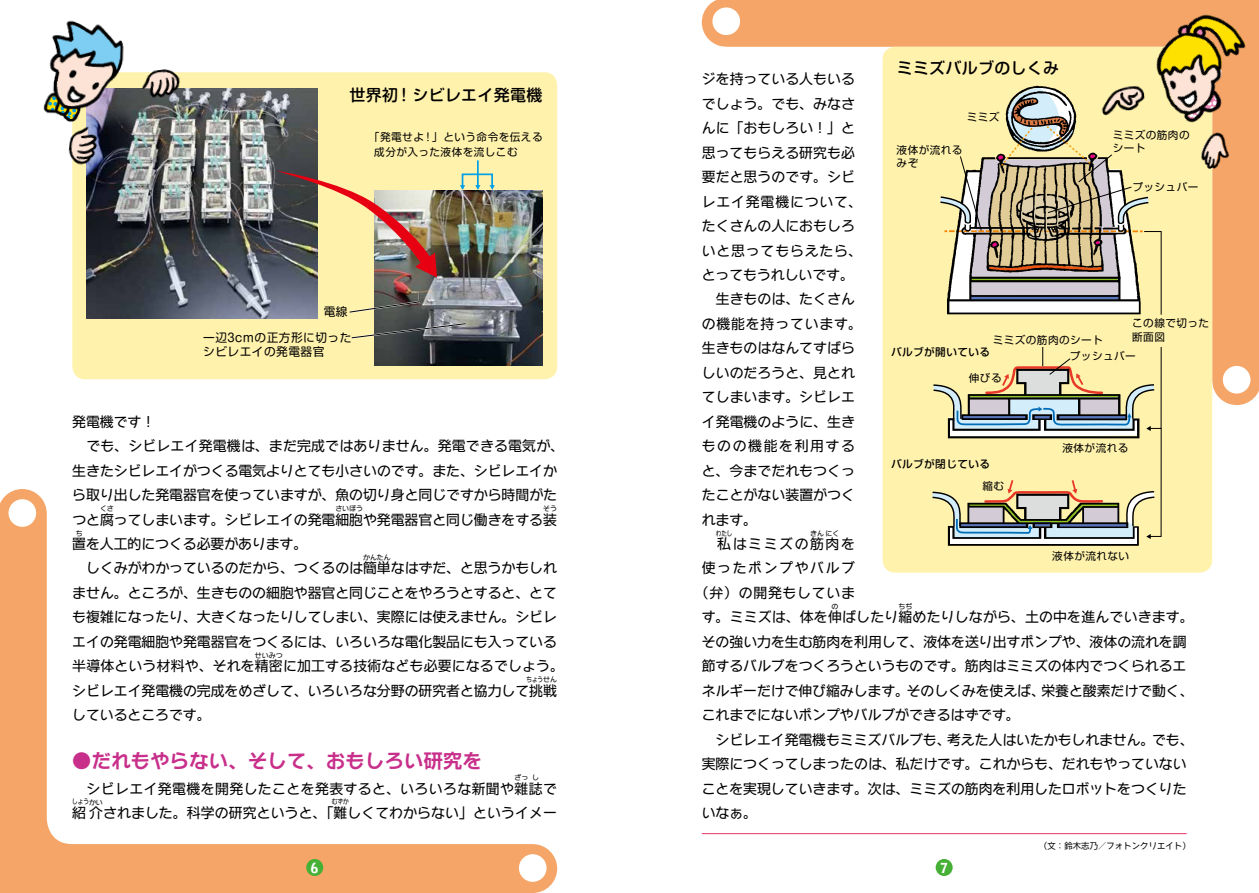
<style>
.page{position:relative;width:1259px;height:893px;background:#fff}
.page>*{position:absolute;margin:0;border:0;box-sizing:border-box;transform-origin:0 0}
.t1{font:700 19.2px "Wanpaku GN Std De";letter-spacing:.02em;color:#c82f8b}
.t2{font:500 15.9px "Soft Go Std";letter-spacing:.02em;color:#000}
.t3{font:13.8px/24.5px "Wanpaku GN Std";color:#000}
.t4{font:13.8px "Wanpaku GN Std";letter-spacing:.02em;color:#000}
.t5{font:13.8px "Wanpaku GN Std";letter-spacing:.035em;color:#000}
.t6{font:13.8px "Wanpaku GN Std";letter-spacing:.12em;color:#000}
.t7{font:13.8px "Shin Go Pro";color:#000}
.t8{font:900 13.8px "Bell Gothic Std";color:#fff}
.t9{font:11.7px/14.9px "Soft Go Std";letter-spacing:.04em;color:#000}
.t10{font:10.65px/13.8px "Soft Go Std";letter-spacing:.04em;color:#000}
.t11{font:500 10.65px "Soft Go Std";letter-spacing:.04em;color:#000}
.t12{font:8.55px "Wanpaku GN Std";letter-spacing:.02em;color:#000}
.t13{font:6.9px "Wanpaku GN Std";color:#000}
.t14{font:6.9px "Wanpaku GN Std";color:#000;scale:.8 1}
.s1{font-family:"Shin M Go Pr 6"}
.s2{font-family:"Wanpaku GN Std"}
.s3{font-family:"Shin Go Pro"}
.s4{font-family:"Shin Go Pro De"}
</style>
<div class="page">
<div style="left:0;top:513px;width:533px;height:380px;background:#f4a567"></div>
<svg style="left:0;top:489px;width:47px;height:49px"></svg>
<div style="left:508px;top:844px;width:49px;height:49px;background:#f4a567;border-radius:50%"></div>
<div style="left:9px;top:499px;width:27px;height:28px;background:#fff;border-radius:50%"></div>
<div style="left:519px;top:854px;width:27px;height:28px;background:#fff;border-radius:50%"></div>
<div style="left:47px;top:47px;width:582px;height:797px;background:#fff;border-radius:26px"></div>
<div style="left:727px;top:0;width:532px;height:381px;background:#f4a567"></div>
<svg style="left:702px;top:0;width:48px;height:47px"></svg>
<svg style="left:1212px;top:356px;width:47px;height:49px"></svg>
<div style="left:629px;top:47px;width:583px;height:799px;background:#fff;border-radius:26px"></div>
<div style="left:1222px;top:366px;width:28px;height:28px;background:#fff;border-radius:50%"></div>
<div style="left:712px;top:7px;width:28px;height:28px;background:#fff;border-radius:50%"></div>
<div style="left:306px;top:859px;width:17px;height:17px;background:#45b035;border-radius:50%"></div>
<div style="left:935px;top:859px;width:17px;height:17px;background:#45b035;border-radius:50%"></div>
<div style="left:72px;top:72px;width:485px;height:307px;background:#fff2ad;border-radius:13px"></div>
<div style="left:882px;top:47px;width:330px;height:526px;background:#fff2ad;border-radius:13px"></div>
<hr style="left:702px;top:833px;width:484px;height:1px;background:#e73562">
<img style="left:87px;top:88px;width:231px;height:230px">
<img style="left:374px;top:190px;width:168px;height:176px">
<img style="left:277px;top:171px;width:160px;height:106px">
<svg style="left:460px;top:173px;width:35px;height:17px"></svg>
<hr style="left:477px;top:160px;width:2px;height:27px;background:#00a0e9">
<svg style="left:351px;top:322px;width:116px;height:18px"></svg>
<svg style="left:349px;top:291px;width:72px;height:23px"></svg>
<svg style="left:932px;top:347px;width:229px;height:197px"></svg>
<img style="left:68px;top:130px;width:34px;height:40px">
<img style="left:136px;top:69px;width:49px;height:33px">
<img style="left:43px;top:20px;width:93px;height:110px">
<svg style="left:939px;top:14px;width:306px;height:301px"></svg>
<img style="left:1096px;top:75px;width:57px;height:47px">
<p class="t2" style="left:349px;top:84px;width:194px">世界初 <span class="s1">!</span> シビレエイ発電機</p>
<p class="t10" style="left:374px;top:128px;width:170px;line-height:15.5px;text-indent:-5px">「発電せよ <span class="s1">!</span> 」という命令を伝える成分が入った液体を流しこむ</p>
<p class="t9" style="left:324px;top:303px;width:25px">電線</p>
<p class="t9" style="left:203px;top:329px;width:150px">一辺<span class="s1">3cm</span>の正方形に切ったシビレエイの発電器官</p>
<p class="t7" style="left:72px;top:410px;width:84px">発電機<span class="s2">です！</span></p>
<p class="t3" style="left:72px;top:432px;width:493px;text-indent:14px">でも、シビレエイ<span class="s3">発電機</span>は、まだ<span class="s3">完成</span>ではありません。<span class="s3">発電</span>できる<span class="s3">電気</span>が、<span class="s3">生</span>きたシビレエイがつくる<span class="s3">電気</span>よりとても<span class="s3">小</span>さいのです。また、シビレエイから<span class="s3">取</span>り<span class="s3">出</span>した<span class="s3">発電器官</span>を<span class="s3">使</span>っていますが、<span class="s3">魚</span>の<span class="s3">切</span>り<span class="s3">身</span>と<span class="s3">同</span>じですから<span class="s3">時間</span>がたつと<span class="s3">腐</span>ってしまいます。シビレエイの<span class="s3">発電細胞</span>や<span class="s3">発電器官</span>と<span class="s3">同</span>じ<span class="s3">働</span>きをする<span class="s3">装</span></p>
<p class="t13" style="left:100px;top:503px;width:15px">くさ</p>
<p class="t13" style="left:335px;top:503px;width:29px">さいぼう</p>
<p class="t13" style="left:543px;top:503px;width:15px">そう</p>
<p class="t3" style="left:72px;top:530px;width:236px"><span class="s3">置</span>を<span class="s3">人工的</span>につくる<span class="s3">必要</span>があります。</p>
<p class="t13" style="left:76px;top:528px;width:8px">ち</p>
<p class="t13" style="left:363px;top:552px;width:29px">かんたん</p>
<p class="t3" style="left:72px;top:579px;width:493px">ません。ところが、<span class="s3">生</span>きものの<span class="s3">細胞</span>や<span class="s3">器官</span>と<span class="s3">同</span>じことをやろうとすると、とても<span class="s3">複雑</span>になったり、<span class="s3">大</span>きくなったりしてしまい、<span class="s3">実際</span>には<span class="s3">使</span>えません。シビレエイの<span class="s3">発電細胞</span>や<span class="s3">発電器官</span>をつくるには、いろいろな<span class="s3">電化製品</span>にも<span class="s3">入</span>っている<span class="s3">半導体</span>という<span class="s3">材料</span>や、それを<span class="s3">精密</span>に<span class="s3">加工</span>する<span class="s3">技術</span>なども<span class="s3">必要</span>になるでしょう。</p>
<p class="t3" style="left:86px;top:554px;width:472px">しくみがわかっているのだから、つくるのは<span class="s3">簡単</span>なはずだ、と<span class="s3">思</span>うかもしれ</p>
<p class="t13" style="left:255px;top:650px;width:29px">せいみつ</p>
<p class="t3" style="left:72px;top:677px;width:486px">シビレエイ<span class="s3">発電機</span>の<span class="s3">完成</span>をめざして、いろいろな<span class="s3">分野</span>の<span class="s3">研究者</span>と<span class="s3">協力</span>して<span class="s3">挑戦</span></p>
<p class="t14" style="left:526px;top:674px;width:40px">ちょうせん</p>
<p class="t3" style="left:72px;top:701px;width:140px">しているところです。</p>
<h1 class="t1" style="left:72px;top:746px;width:411px">●だれもやらない、そして、おもしろい<span class="s4">研究</span>を</h1>
<p class="t5" style="left:87px;top:778px;width:472px">シビレエイ<span class="s3">発電機</span>を<span class="s3">開発</span>したことを<span class="s3">発表</span>すると、いろいろな<span class="s3">新聞</span>や<span class="s3">雜誌</span>で</p>
<p class="t13" style="left:514px;top:772px;width:15px">ざっ</p>
<p class="t13" style="left:532px;top:772px;width:8px">し</p>
<p class="t3" style="left:72px;top:799px;width:486px"><span class="s3">紹介</span>されました。<span class="s3">科学</span>の<span class="s3">研究</span>というと、「<span class="s3">難</span>しくてわからない」というイメー</p>
<p class="t14" style="left:72px;top:797px;width:40px">しょうかい</p>
<p class="t14" style="left:332px;top:797px;width:22px">むずか</p>
<p class="t2" style="left:896px;top:56px;width:164px">ミミズバルブのしくみ</p>
<p class="t3" style="left:702px;top:66px;width:161px">ジを<span class="s3">持</span>っている<span class="s3">人</span>もいるでしょう。でも、みなさんに「おもしろい！」と<span class="s3">思</span>ってもらえる<span class="s3">研究</span>も<span class="s3">必要</span>だと<span class="s3">思</span>うのです。シビレエイ<span class="s3">発電機</span>について、たくさんの<span class="s3">人</span>におもしろいと<span class="s3">思</span>ってもらえたら、とってもうれしいです。<span class="s3">　生</span>きものは、たくさんの<span class="s3">機能</span>を<span class="s3">持</span>っています。<span class="s3">生</span>きものはなんてすばらしいのだろうと、<span class="s3">見</span>とれてしまいます。シビレエイ<span class="s3">発電機</span>のように、<span class="s3">生</span>きものの<span class="s3">機能</span>を<span class="s3">利用</span>すると、<span class="s3">今</span>までだれもつくったことがない<span class="s3">装置</span>がつくれます。</p>
<p class="t3" style="left:717px;top:530px;width:139px"><span class="s3">私</span>はミミズの<span class="s3">筋肉</span>を</p>
<p class="t10" style="left:966px;top:109px;width:34px">ミミズ</p>
<p class="t10" style="left:1112px;top:127px;width:78px">ミミズの筋肉のシート</p>
<p class="t10" style="left:896px;top:142px;width:67px">液体が流れるみぞ</p>
<p class="t10" style="left:1132px;top:179px;width:67px">プッシュバー</p>
<p class="t10" style="left:1132px;top:316px;width:78px">この線で切った断面図</p>
<p class="t10" style="left:992px;top:333px;width:112px">ミミズの筋肉のシート</p>
<p class="t11" style="left:891px;top:344px;width:101px">バルブが開いている</p>
<p class="t10" style="left:1070px;top:349px;width:67px">プッシュバー</p>
<p class="t10" style="left:969px;top:370px;width:34px">伸びる</p>
<p class="t10" style="left:1062px;top:441px;width:67px">液体が流れる</p>
<p class="t11" style="left:891px;top:457px;width:101px">バルブが閉じている</p>
<p class="t10" style="left:982px;top:478px;width:23px">縮む</p>
<p class="t14" style="left:716px;top:528px;width:22px">わたし</p>
<p class="t13" style="left:810px;top:528px;width:31px">きんにく</p>
<p class="t6" style="left:702px;top:558px;width:155px"><span class="s3">使</span>ったポンプやバルブ</p>
<p class="t3" style="left:695px;top:579px;width:162px">（<span class="s3">弁</span>）の<span class="s3">開発</span>もしていま</p>
<p class="t4" style="left:702px;top:607px;width:493px">す。ミミズは、<span class="s3">体</span>を<span class="s3">伸</span>ばしたり<span class="s3">縮</span>めたりしながら、<span class="s3">土</span>の<span class="s3">中</span>を<span class="s3">進</span>んでいきます。</p>
<p class="t10" style="left:1052px;top:548px;width:78px">液体が流れない</p>
<p class="t13" style="left:831px;top:601px;width:8px">の</p>
<p class="t13" style="left:898px;top:601px;width:15px">ちぢ</p>
<p class="t3" style="left:702px;top:628px;width:493px">その<span class="s3">強</span>い<span class="s3">力</span>を<span class="s3">生</span>む<span class="s3">筋肉</span>を<span class="s3">利用</span>して、<span class="s3">液体</span>を<span class="s3">送</span>り<span class="s3">出</span>すポンプや、<span class="s3">液体</span>の<span class="s3">流</span>れを<span class="s3">調節</span>するバルブをつくろうというものです。<span class="s3">筋肉</span>はミミズの<span class="s3">体内</span>でつくられるエネルギーだけで<span class="s3">伸</span>び<span class="s3">縮</span>みします。そのしくみを<span class="s3">使</span>えば、<span class="s3">栄養</span>と<span class="s3">酸素</span>だけで<span class="s3">動</span>く、これまでにないポンプやバルブができるはずです。</p>
<p class="t3" style="left:701px;top:726px;width:493px;text-indent:14px">シビレエイ<span class="s3">発電機</span>もミミズバルブも、<span class="s3">考</span>えた<span class="s3">人</span>はいたかもしれません。でも、<span class="s3">実際</span>につくってしまったのは、<span class="s3">私</span>だけです。これからも、だれもやっていないことを<span class="s3">実現</span>していきます。<span class="s3">次</span>は、ミミズの<span class="s3">筋肉</span>を<span class="s3">利用</span>したロボットをつくりたいなぁ。</p>
<p class="t12" style="left:1039px;top:839px;width:153px">（<span class="s3">文</span>：<span class="s3">鈴木志乃</span>／フォトンクリエイト）</p>
<p class="t8" style="left:311px;top:859px;width:9px">6</p>
<p class="t8" style="left:940px;top:859px;width:9px">7</p>
</div>
